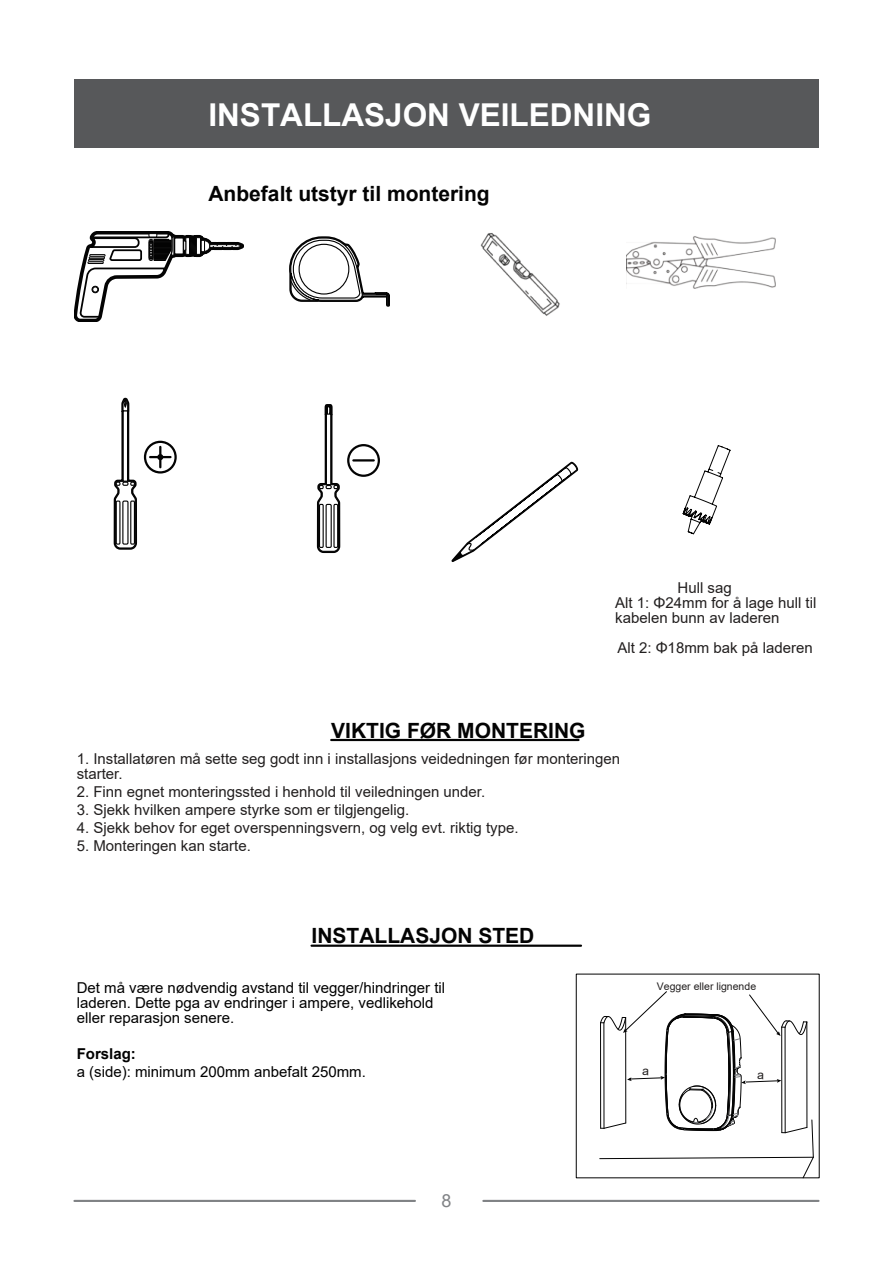
<style>
.page{position:relative;width:893px;height:1263px;background:#fff}
.page>*{position:absolute;margin:0;border:0;box-sizing:border-box;transform-origin:0 0}
.t1{font:700 31.5px "Arial";color:#fff}
.t2{font:700 21px "Arial";color:#030303}
.t3{font:18px "Arial";color:#808285}
.t4{font:15px/15px "Arial";color:#221f1f}
.t5{font:15px/15px "Arial";color:#000}
.t6{font:700 15px "Arial";color:#000}
.t7{font:10.5px "Arial";color:#221f1f}
</style>
<div class="page">
<hr style="left:74px;top:1200px;width:341px;height:2px;background:#808285">
<hr style="left:483px;top:1200px;width:336px;height:2px;background:#808285">
<img style="left:626px;top:236px;width:150px;height:52px">
<svg style="left:290px;top:237px;width:100px;height:69px"></svg>
<div style="left:299px;top:244px;width:50px;height:50px;background:#fff;border-radius:50%"></div>
<div style="left:299px;top:244px;width:50px;height:51px;border:1px solid #030303;border-radius:50%"></div>
<svg style="left:451px;top:462px;width:128px;height:100px"></svg>
<svg style="left:113px;top:397px;width:24px;height:153px"></svg>
<svg style="left:145px;top:442px;width:31px;height:30px"></svg>
<div style="left:144px;top:441px;width:33px;height:32px;border:2px solid #030303;border-radius:50%"></div>
<hr style="left:159px;top:447px;width:2px;height:20px;background:#030303">
<hr style="left:150px;top:456px;width:20px;height:2px;background:#030303">
<svg style="left:157px;top:454px;width:6px;height:6px"></svg>
<svg style="left:74px;top:232px;width:169px;height:89px"></svg>
<svg style="left:316px;top:404px;width:25px;height:149px"></svg>
<svg style="left:348px;top:445px;width:31px;height:31px"></svg>
<div style="left:347px;top:444px;width:33px;height:33px;border:2px solid #030303;border-radius:50%"></div>
<hr style="left:353px;top:459px;width:21px;height:2px;background:#030303">
<hr style="left:331px;top:739px;width:247px;height:2px;background:#030303">
<hr style="left:312px;top:944px;width:269px;height:3px;background:#030303">
<div style="left:74px;top:79px;width:745px;height:69px;background:#57585a"></div>
<svg style="left:682px;top:445px;width:49px;height:90px"></svg>
<div style="left:576px;top:974px;width:243px;height:204px;border:1px solid #030303"></div>
<img style="left:480px;top:233px;width:80px;height:83px">
<svg style="left:599px;top:991px;width:215px;height:187px"></svg>
<h1 class="t1" style="left:208px;top:103px;width:444px">INSTALLASJON VEILEDNING</h1>
<h2 class="t2" style="left:208px;top:186px;width:283px">Anbefalt utstyr til montering</h2>
<h2 class="t2" style="left:331px;top:722px;width:256px">VIKTIG FØR MONTERING</h2>
<p class="t4" style="left:615px;top:581px;width:203px;text-indent:62px">Hull sag<br>Alt 1: Φ24mm for å lage hull til kabelen bunn av laderen</p>
<p class="t4" style="left:617px;top:641px;width:197px">Alt 2: Φ18mm bak på laderen</p>
<p class="t4" style="left:77px;top:753px;width:545px">1. Installatøren må sette seg godt inn i installasjons veidedningen før monteringen starter.</p>
<p class="t4" style="left:77px;top:786px;width:410px">2. Finn egnet monteringssted i henhold til veiledningen under.</p>
<p class="t4" style="left:77px;top:804px;width:334px">3. Sjekk hvilken ampere styrke som er tilgjengelig.</p>
<p class="t4" style="left:77px;top:822px;width:443px">4. Sjekk behov for eget overspenningsvern, og velg evt. riktig type.</p>
<p class="t4" style="left:77px;top:840px;width:176px">5. Monteringen kan starte.</p>
<h2 class="t2" style="left:312px;top:928px;width:224px">INSTALLASJON STED</h2>
<p class="t5" style="left:77px;top:982px;width:370px">Det må være nødvendig avstand til vegger/hindringer til laderen. Dette pga av endringer i ampere, vedlikehold eller reparasjon senere.</p>
<p class="t6" style="left:77px;top:1048px;width:61px">Forslag:</p>
<p class="t5" style="left:77px;top:1066px;width:291px">a (side): minimum 200mm anbefalt 250mm.</p>
<p class="t3" style="left:441px;top:1194px;width:12px">8</p>
<p class="t7" style="left:657px;top:982px;width:101px">Vegger eller lignende</p>
</div>
